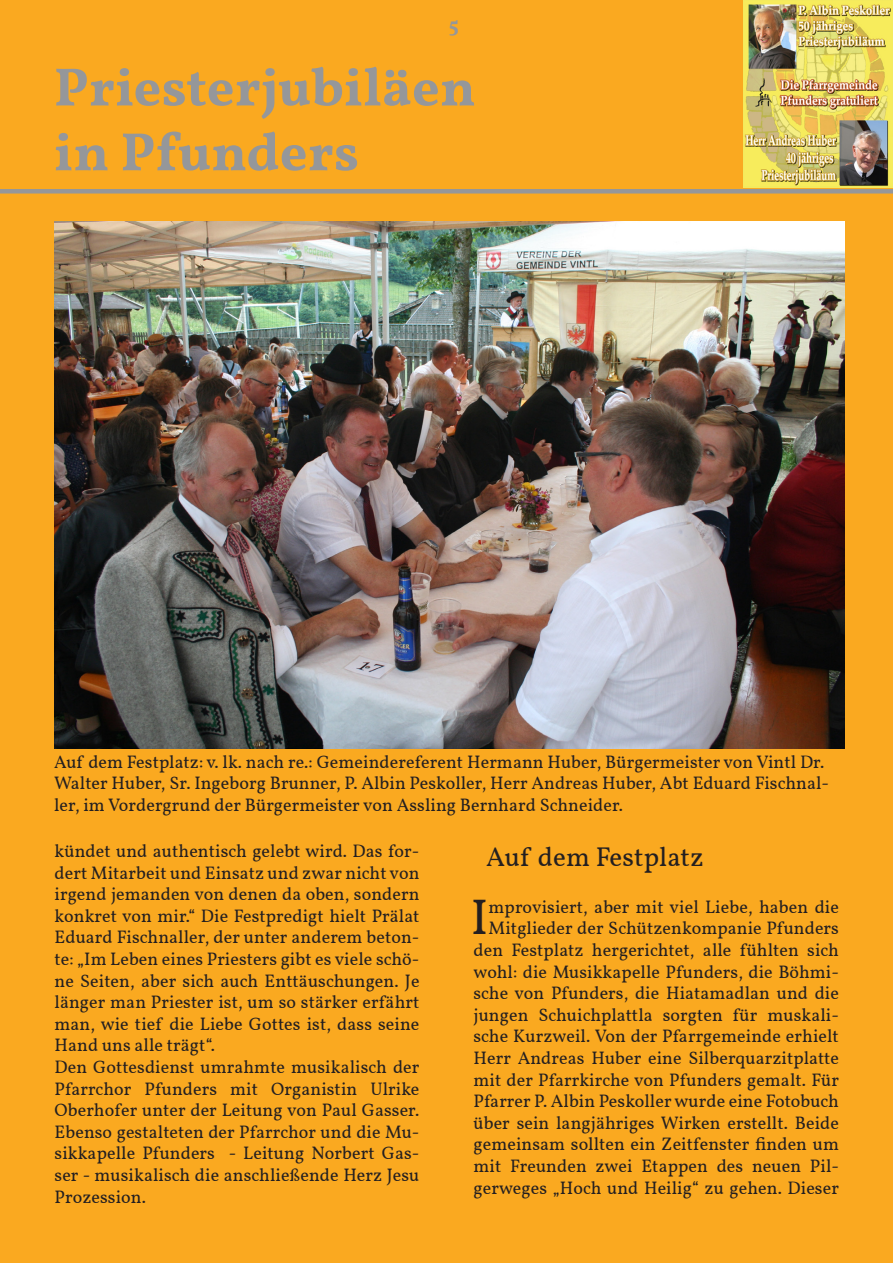
<style>
.page{position:relative;width:893px;height:1263px;background:#faa920}
.page>*{position:absolute;margin:0;border:0;box-sizing:border-box;transform-origin:0 0}
.t1{font:700 54px/64.8px "Vollkorn";letter-spacing:.005em;color:#95979a}
.Absatzformat{font:49.8px "Vollkorn";color:#231f20}
.Überschrift2{font:27px "Vollkorn";letter-spacing:.005em;color:#231f20}
.t2{font:700 21px "Vollkorn";color:#95979a}
.Absatzformat-2{font:18px/21.6px "Vollkorn";letter-spacing:.005em;color:#231f20;text-align:justify}
</style>
<div class="page">
<img style="left:744px;top:0;width:149px;height:188px">
<div style="left:0;top:189px;width:893px;height:5px;background:#95979a"></div>
<img style="left:54px;top:221px;width:791px;height:527px">
<p class="t2" style="left:449px;top:9px;width:12px">5</p>
<h1 class="t1" style="left:54px;top:56px;width:423px">Priesterjubiläen in Pfunders</h1>
<p class="Absatzformat-2" style="left:54px;top:751px;width:777px;text-align:left">Auf dem Festplatz: v. lk. nach re.: Gemeindereferent Hermann Huber, Bürgermeister von Vintl Dr.<br>Walter Huber, Sr. Ingeborg Brunner, P. Albin Peskoller, Herr Andreas Huber, Abt Eduard Fischnal&shy;ler, im Vordergrund der Bürgermeister von Assling Bernhard Schneider.</p>
<p class="Absatzformat-2" style="left:55px;top:840px;width:366px">kündet und authentisch gelebt wird. Das for&shy;dert Mitarbeit und Einsatz und zwar nicht von irgend jemanden von denen da oben, sondern konkret von mir.“ Die Festpredigt hielt Prälat Eduard Fischnaller, der unter anderem beton&shy;te: „Im Leben eines Priesters gibt es viele schö&shy;ne Seiten, aber sich auch Enttäuschungen. Je länger man Priester ist, um so stärker erfährt man, wie tief die Liebe Gottes ist, dass seine Hand uns alle trägt“.</p>
<p class="Absatzformat-2" style="left:55px;top:1056px;width:366px">Den Gottesdienst umrahmte musikalisch der Pfarrchor Pfunders mit Organistin Ulrike Oberhofer unter der Leitung von Paul Gasser.<br>Ebenso gestalteten der Pfarrchor und die Mu&shy;sikkapelle Pfunders - Leitung Norbert Gas&shy;ser - musikalisch die anschließende Herz Jesu Prozession.</p>
<p class="Überschrift2" style="left:486px;top:836px;width:219px">Auf dem Festplatz</p>
<p class="Absatzformat-2" style="left:473px;top:896px;width:367px;text-align:right">mprovisiert, aber mit viel Liebe, haben die Mitglieder der Schützenkompanie Pfunders den Festplatz hergerichtet, alle fühlten sich wohl: die Musikkapelle Pfunders, die Böhmi&shy;sche von Pfunders, die Hiatamadlan und die jungen Schuichplattla sorgten für muskali&shy;sche Kurzweil. Von der Pfarrgemeinde erhielt Herr Andreas Huber eine Silberquarzitplatte mit der Pfarrkirche von Pfunders gemalt. Für Pfarrer P. Albin Peskoller wurde eine Fotobuch über sein langjähriges Wirken erstellt. Beide gemeinsam sollten ein Zeitfenster finden um mit Freunden zwei Etappen des neuen Pil&shy;gerweges „Hoch und Heilig“ zu gehen. Dieser</p>
<p class="Absatzformat" style="left:471px;top:880px;width:19px">I</p>
</div>
